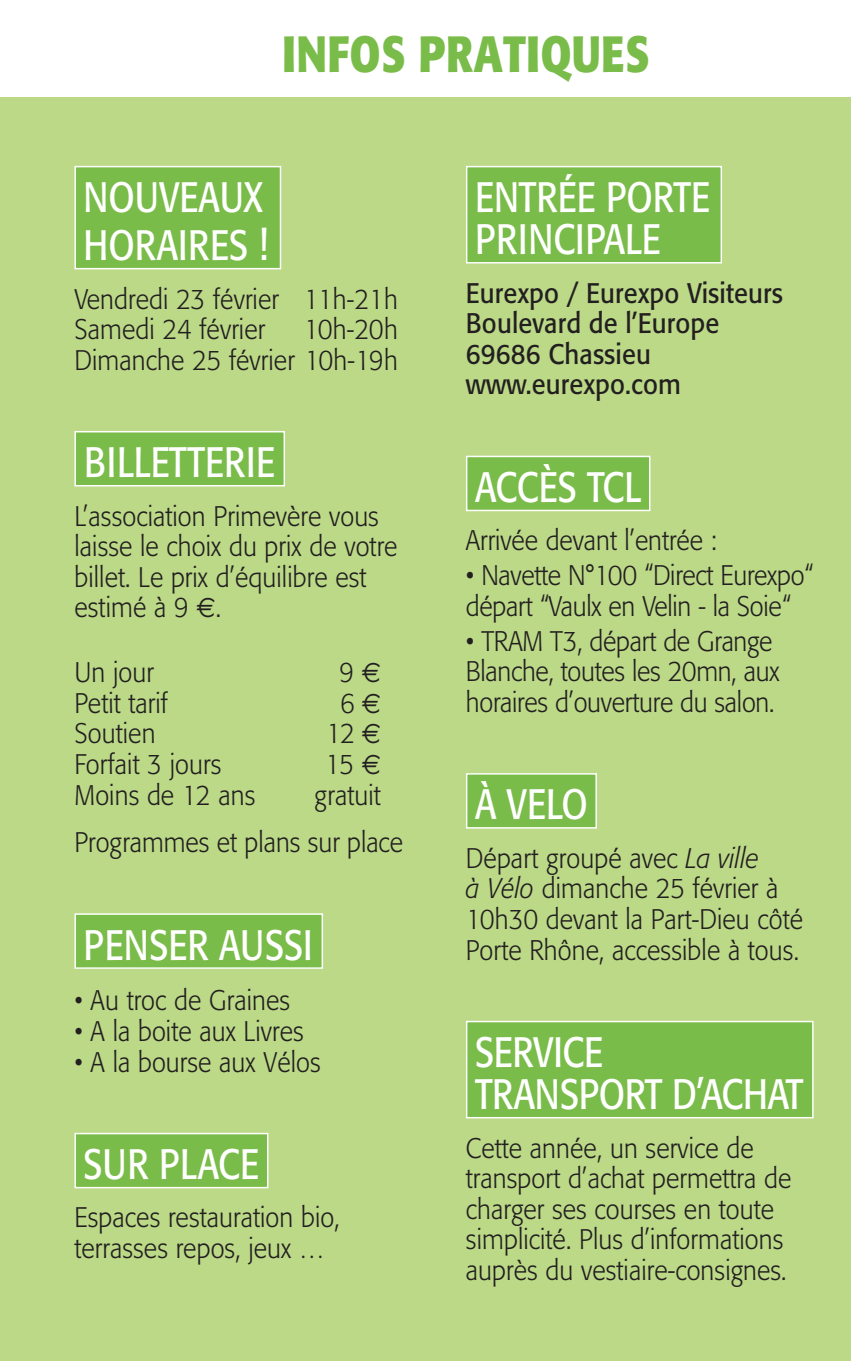
<style>
.page{position:relative;width:851px;height:1361px;background:#fff}
.page>*{position:absolute;margin:0;border:0;box-sizing:border-box;transform-origin:0 0}
.t1{font:700 50.4px "Formata";letter-spacing:.01em;color:#7abc49;scale:.83 1}
.t2{font:42px/42px "Formata";color:#fff;scale:.83 1}
.t3{font:300 28.2px/30.6px "Formata";letter-spacing:.005em;color:#231f20;scale:.91 1}
.t4{font:28.2px/30.6px "Formata";letter-spacing:.005em;color:#231f20;scale:.91 1}
.s1{font-family:"Euro Sans";font-weight:400}
.s2{font-style:italic}
</style>
<div class="page">
<div style="left:0;top:98px;width:850px;height:1263px;background:#bbd987"></div>
<div style="left:75px;top:167px;width:205px;height:102px;background:#7abc49"></div>
<div style="left:74px;top:166px;width:207px;height:103px;border:2px solid #fff"></div>
<div style="left:75px;top:432px;width:209px;height:54px;background:#7abc49"></div>
<div style="left:74px;top:431px;width:211px;height:55px;border:2px solid #fff"></div>
<div style="left:75px;top:914px;width:247px;height:54px;background:#7abc49"></div>
<div style="left:74px;top:913px;width:249px;height:56px;border:2px solid #fff"></div>
<div style="left:75px;top:1133px;width:193px;height:54px;background:#7abc49"></div>
<div style="left:74px;top:1133px;width:194px;height:55px;border:2px solid #fff"></div>
<div style="left:466px;top:167px;width:255px;height:96px;background:#7abc49"></div>
<div style="left:466px;top:166px;width:256px;height:97px;border:2px solid #fff"></div>
<div style="left:466px;top:456px;width:183px;height:54px;background:#7abc49"></div>
<div style="left:466px;top:456px;width:184px;height:55px;border:2px solid #fff"></div>
<div style="left:466px;top:774px;width:130px;height:54px;background:#7abc49"></div>
<div style="left:466px;top:773px;width:131px;height:55px;border:2px solid #fff"></div>
<div style="left:466px;top:1021px;width:346px;height:96px;background:#7abc49"></div>
<div style="left:466px;top:1021px;width:347px;height:97px;border:2px solid #fff"></div>
<h1 class="t1" style="left:282px;top:22px;width:444px">INFOS PRATIQUES</h1>
<h2 class="t2" style="left:84px;top:173px;width:224px;line-height:48px">NOUVEAUX<br>HORAIRES !</h2>
<p class="t3" style="left:74px;top:283px;width:357px">Vendredi 23 février 11h-21h<br>Samedi 24 février</p>
<p class="t3" style="left:74px;top:314px;width:357px;text-align:right">10h-20h<br>Dimanche 25 février 10h-19h</p>
<h2 class="t2" style="left:84px;top:441px;width:232px">BILLETTERIE</h2>
<p class="t3" style="left:74px;top:501px;width:356px">L’association Primevère vous laisse le choix du prix de votre billet. Le prix d’équilibre est estimé à 9 <span class="s1">€</span>.</p>
<p class="t3" style="left:74px;top:657px;width:89px">Un jour</p>
<p class="t3" style="left:339px;top:657px;width:47px">9 <span class="s1">€</span></p>
<p class="t3" style="left:74px;top:688px;width:104px">Petit tarif</p>
<p class="t3" style="left:340px;top:688px;width:46px">6 <span class="s1">€</span></p>
<p class="t3" style="left:74px;top:718px;width:91px">Soutien</p>
<p class="t3" style="left:326px;top:718px;width:61px">12 <span class="s1">€</span></p>
<p class="t3" style="left:74px;top:749px;width:163px">Forfait 3 jours</p>
<p class="t3" style="left:325px;top:749px;width:63px">15 <span class="s1">€</span></p>
<p class="t3" style="left:74px;top:779px;width:200px">Moins de 12 ans</p>
<p class="t3" style="left:74px;top:771px;width:362px;line-height:47.7px;text-indent:240px">gratuit<br>Programmes et plans sur place</p>
<h2 class="t2" style="left:84px;top:924px;width:277px">PENSER AUSSI</h2>
<p class="t3" style="left:74px;top:985px;width:238px">• Au troc de Graines</p>
<p class="t3" style="left:74px;top:1016px;width:253px">• A la boite aux Livres</p>
<p class="t3" style="left:74px;top:1046px;width:272px">• A la bourse aux Vélos</p>
<h2 class="t2" style="left:84px;top:1143px;width:213px">SUR PLACE</h2>
<p class="t3" style="left:74px;top:1202px;width:293px">Espaces restauration bio, terrasses repos, jeux …</p>
<h2 class="t2" style="left:475px;top:176px;width:284px">ENTRÉE PORTE<br>PRINCIPALE</h2>
<p class="t4" style="left:466px;top:277px;width:350px">Eurexpo / Eurexpo Visiteurs<br>Boulevard de l’Europe<br>69686 Chassieu www.eurexpo.com</p>
<h2 class="t2" style="left:475px;top:466px;width:202px">ACCÈS TCL</h2>
<p class="t3" style="left:466px;top:525px;width:277px">Arrivée devant l’entrée :</p>
<p class="t3" style="left:466px;top:560px;width:383px">• Navette N°100 “Direct Eurexpo“ départ “Vaulx en Velin - la Soie“</p>
<p class="t3" style="left:466px;top:626px;width:346px">• TRAM T3, départ de Grange<br>Blanche, toutes les 20mn, aux horaires d’ouverture du salon.</p>
<h2 class="t2" style="left:475px;top:783px;width:137px">À VELO</h2>
<p class="t3" style="left:466px;top:843px;width:372px">Départ groupé avec <span class="s2">La ville<br>à Vélo</span> dimanche 25 février à<br>10h30 devant la Part-Dieu côté<br>Porte Rhône, accessible à tous.</p>
<h2 class="t2" style="left:475px;top:1031px;width:397px">SERVICE<br>TRANSPORT D’ACHAT</h2>
<p class="t3" style="left:466px;top:1132px;width:359px">Cette année, un service de transport d’achat permettra de charger ses courses en toute simplicité. Plus d’informations auprès du vestiaire-consignes.</p>
</div>
